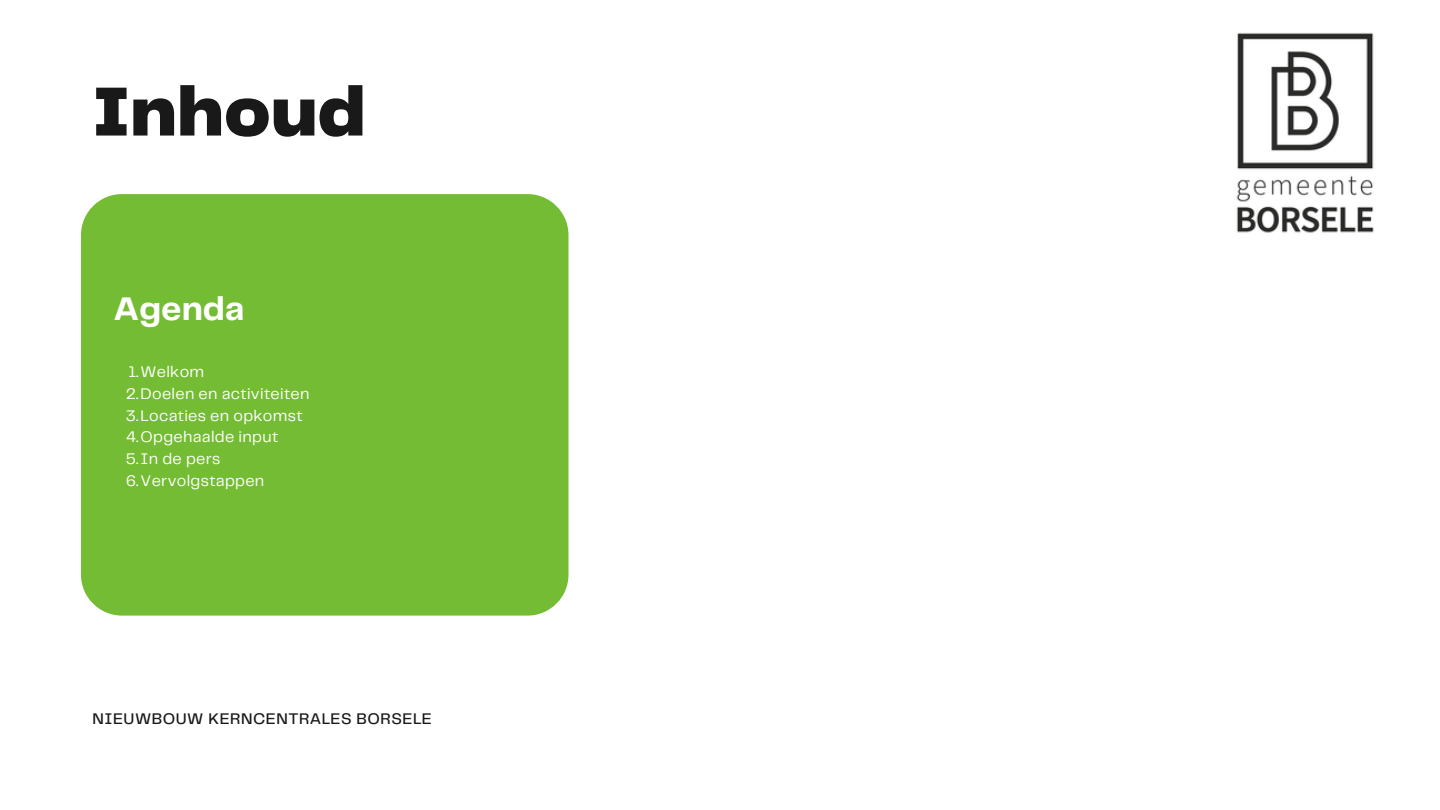
<style>
.page{position:relative;width:1440px;height:810px;background:#fff}
.page>*{position:absolute;margin:0;border:0;box-sizing:border-box;transform-origin:0 0}
.t1{font:900 72px "Telegraf";color:#191919}
.t2{font:700 34px "Telegraf";color:#fff}
.t3{font:16px/21.8px "Telegraf";letter-spacing:.02em;color:#fff}
.t4{font:500 16px "Telegraf";letter-spacing:.03em;color:#191919}
</style>
<div class="page">
<div style="left:81px;top:194px;width:487px;height:422px;background:#74bc34;border-radius:41px"></div>
<img style="left:1236px;top:33px;width:138px;height:200px">
<h1 class="t1" style="left:93px;top:81px;width:274px">Inhoud</h1>
<h2 class="t2" style="left:113px;top:294px;width:133px">Agenda</h2>
<p class="t3" style="left:126px;top:362px;width:185px">1.Welkom<br>2.Doelen en activiteiten<br>3.Locaties en opkomst<br>4.Opgehaalde input<br>5.In de pers<br>6.Vervolgstappen</p>
<p class="t4" style="left:93px;top:712px;width:341px">NIEUWBOUW KERNCENTRALES BORSELE</p>
</div>
